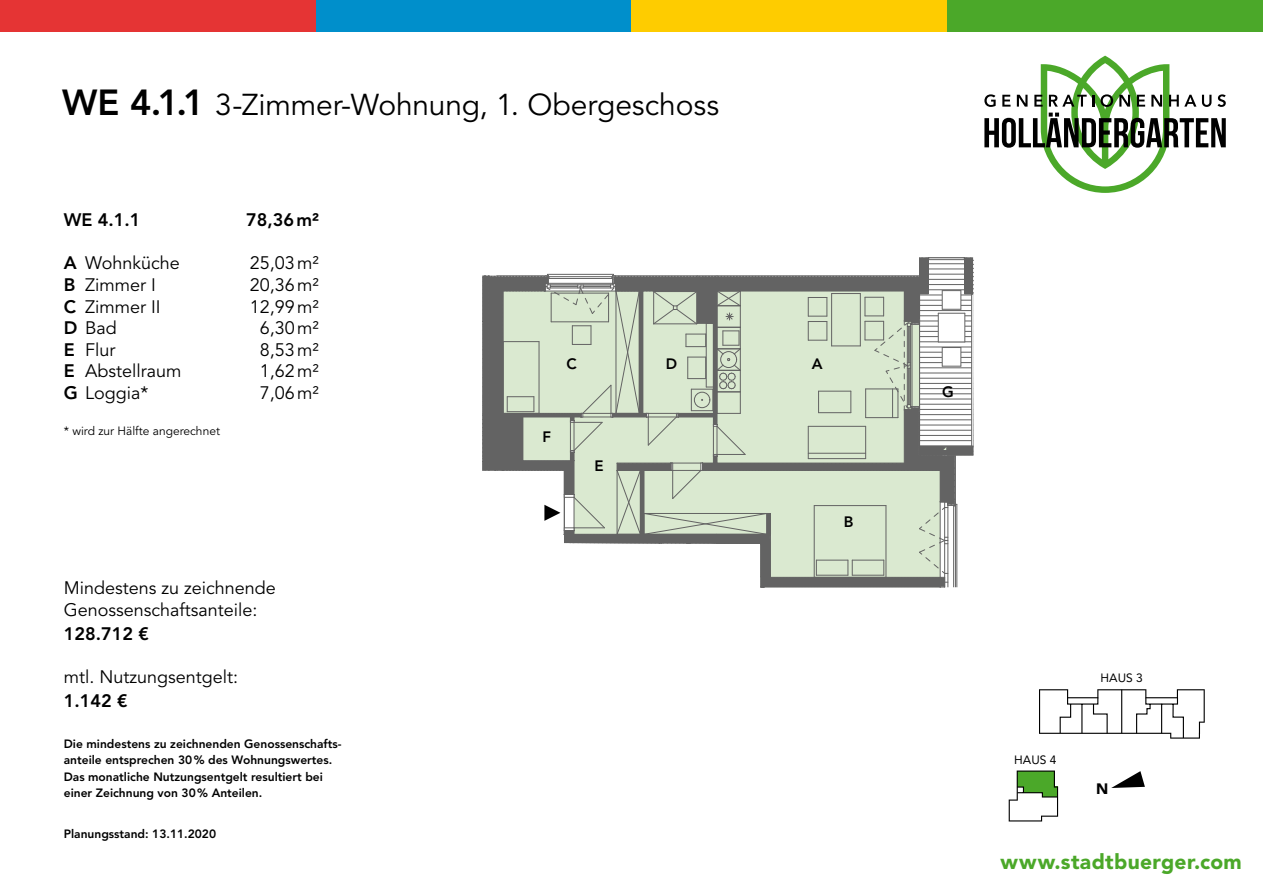
<style>
.page{position:relative;width:1263px;height:893px;background:#fff}
.page>*{position:absolute;margin:0;border:0;box-sizing:border-box;transform-origin:0 0}
.t1{font:30px "Avenir LT Std";letter-spacing:-.005em;color:#000}
.t2{font:900 21px "Avenir LT Std";letter-spacing:.015em;color:#4ba829}
.t3{font:18px/21.6px "Avenir LT Std";color:#000}
.t4{font:800 18px "Avenir LT Std";color:#000}
.t5{font:800 15px "Avenir LT Std";color:#000}
.t6{font:900 15px "Avenir LT Std";color:#000}
.t7{font:800 12px/16.5px "Avenir LT Std";color:#000}
.t8{font:12px "Avenir LT Std";color:#000}
.t9{font:12px "Avenir LT Std";color:#000}
.s1{font-weight:800;font-size:36px}
.s2{font-weight:800}
</style>
<div class="page">
<div style="left:0;top:0;width:316px;height:32px;background:#e53434"></div>
<div style="left:316px;top:0;width:315px;height:32px;background:#008fcb"></div>
<div style="left:947px;top:0;width:316px;height:32px;background:#4ba829"></div>
<div style="left:631px;top:0;width:316px;height:32px;background:#fecc00"></div>
<svg style="left:984px;top:56px;width:242px;height:137px"></svg>
<svg style="left:1111px;top:771px;width:34px;height:17px"></svg>
<svg style="left:482px;top:257px;width:492px;height:331px"></svg>
<svg style="left:1039px;top:689px;width:166px;height:50px"></svg>
<svg style="left:1009px;top:770px;width:49px;height:51px"></svg>
<h1 class="t1" style="left:62px;top:87px;width:659px"><span class="s1">WE 4.1.1</span> 3-Zimmer-Wohnung, 1. Obergeschoss</h1>
<h3 class="t4" style="left:64px;top:209px;width:78px">WE 4.1.1</h3>
<h3 class="t4" style="left:246px;top:209px;width:74px">78,36m²</h3>
<h3 class="t3" style="left:64px;top:253px;width:117px"><span class="s2">A</span> Wohnküche</h3>
<h3 class="t3" style="left:250px;top:253px;width:71px">25,03m²</h3>
<h3 class="t3" style="left:64px;top:275px;width:93px"><span class="s2">B</span> Zimmer I</h3>
<h3 class="t3" style="left:250px;top:275px;width:71px">20,36m²</h3>
<h3 class="t3" style="left:64px;top:296px;width:98px"><span class="s2">C</span> Zimmer II</h3>
<h3 class="t3" style="left:250px;top:296px;width:71px">12,99m²</h3>
<h3 class="t3" style="left:64px;top:318px;width:54px"><span class="s2">D</span> Bad</h3>
<h3 class="t3" style="left:260px;top:318px;width:61px">6,30m²</h3>
<h3 class="t3" style="left:64px;top:339px;width:53px"><span class="s2">E</span> Flur</h3>
<h3 class="t3" style="left:260px;top:339px;width:61px">8,53m²</h3>
<h3 class="t3" style="left:64px;top:361px;width:119px"><span class="s2">E</span> Abstellraum</h3>
<h3 class="t3" style="left:260px;top:361px;width:61px">1,62m²</h3>
<h3 class="t3" style="left:64px;top:383px;width:86px"><span class="s2">G</span> Loggia*</h3>
<h3 class="t3" style="left:260px;top:383px;width:61px">7,06m²</h3>
<p class="t8" style="left:64px;top:424px;width:158px">* wird zur Hälfte angerechnet</p>
<h3 class="t3" style="left:64px;top:578px;width:214px">Mindestens zu zeichnende<br>Genossenschaftsanteile:</h3>
<h3 class="t4" style="left:64px;top:623px;width:87px">128.712 €</h3>
<h3 class="t3" style="left:64px;top:667px;width:176px">mtl. Nutzungsentgelt:</h3>
<h3 class="t4" style="left:64px;top:690px;width:65px">1.142 €</h3>
<p class="t7" style="left:64px;top:735px;width:279px">Die mindestens zu zeichnenden Genossenschafts&shy;anteile entsprechen 30% des Wohnungswertes.<br>Das monatliche Nutzungsentgelt resultiert bei einer Zeichnung von 30% Anteilen.</p>
<p class="t7" style="left:64px;top:825px;width:154px">Planungsstand: 13.11.2020</p>
<p class="t5" style="left:566px;top:355px;width:12px">C</p>
<p class="t5" style="left:543px;top:428px;width:10px">F</p>
<p class="t5" style="left:595px;top:457px;width:11px">E</p>
<p class="t5" style="left:666px;top:355px;width:13px">D</p>
<p class="t5" style="left:812px;top:355px;width:12px">A</p>
<p class="t5" style="left:844px;top:513px;width:11px">B</p>
<p class="t5" style="left:942px;top:382px;width:13px">G</p>
<p class="t9" style="left:1014px;top:753px;width:44px">HAUS 4</p>
<p class="t9" style="left:1100px;top:671px;width:44px">HAUS 3</p>
<p class="t6" style="left:1096px;top:780px;width:14px">N</p>
<h2 class="t2" style="left:1000px;top:849px;width:243px">www.stadtbuerger.com</h2>
</div>
